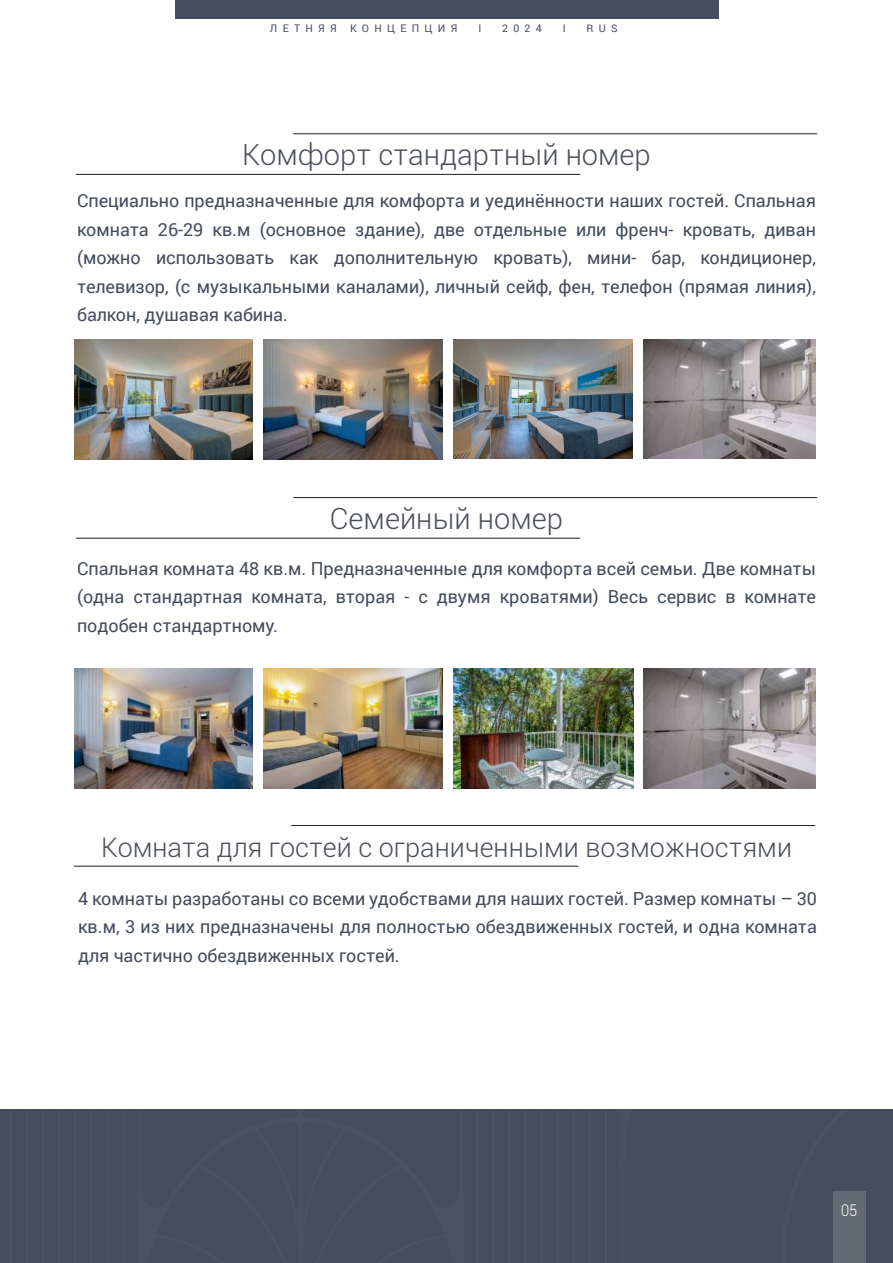
<style>
.page{position:relative;width:893px;height:1263px;background:#fff}
.page>*{position:absolute;margin:0;border:0;box-sizing:border-box;transform-origin:0 0}
.t1{font:300 29.25px "Roboto";color:#4c505b}
.t2{font:300 27px "Roboto";color:#4c505b}
.t3{font:18px/28.5px "Roboto";color:#444c5d;text-align:justify}
.t4{font:300 16.2px "Roboto";color:#fff;scale:.91 1}
.t5{font:10.5px "Roboto";letter-spacing:.5em;color:#464d5d}
</style>
<div class="page">
<div style="left:463px;top:1110px;width:157px;height:153px;background:#464d5d"></div>
<div style="left:0;top:1110px;width:138px;height:153px;background:#464d5d"></div>
<svg style="left:540px;top:1110px;width:3px;height:153px"></svg>
<svg style="left:524px;top:1110px;width:3px;height:153px"></svg>
<svg style="left:508px;top:1110px;width:2px;height:153px"></svg>
<svg style="left:492px;top:1110px;width:2px;height:153px"></svg>
<svg style="left:476px;top:1110px;width:2px;height:153px"></svg>
<svg style="left:605px;top:1110px;width:2px;height:153px"></svg>
<svg style="left:589px;top:1110px;width:2px;height:153px"></svg>
<svg style="left:573px;top:1110px;width:2px;height:153px"></svg>
<svg style="left:557px;top:1110px;width:2px;height:153px"></svg>
<svg style="left:58px;top:1110px;width:2px;height:153px"></svg>
<svg style="left:74px;top:1110px;width:2px;height:153px"></svg>
<svg style="left:90px;top:1110px;width:3px;height:153px"></svg>
<svg style="left:106px;top:1110px;width:3px;height:153px"></svg>
<svg style="left:123px;top:1110px;width:2px;height:153px"></svg>
<svg style="left:10px;top:1110px;width:2px;height:153px"></svg>
<svg style="left:26px;top:1110px;width:2px;height:153px"></svg>
<svg style="left:42px;top:1110px;width:2px;height:153px"></svg>
<div style="left:138px;top:1110px;width:325px;height:153px;background:#464d5d"></div>
<div style="left:620px;top:1110px;width:273px;height:153px;background:#464d5d"></div>
<div style="left:833px;top:1191px;width:33px;height:72px;background:#626a73"></div>
<div style="left:175px;top:0;width:543px;height:18px;background:#464d5d"></div>
<hr style="left:293px;top:134px;width:524px;height:1px;background:#231f20">
<hr style="left:76px;top:174px;width:504px;height:1px;background:#231f20">
<hr style="left:293px;top:497px;width:524px;height:1px;background:#231f20">
<hr style="left:76px;top:538px;width:504px;height:1px;background:#231f20">
<img style="left:74px;top:340px;width:178px;height:119px">
<img style="left:643px;top:340px;width:172px;height:119px">
<img style="left:643px;top:669px;width:172px;height:119px">
<img style="left:263px;top:340px;width:180px;height:119px">
<img style="left:454px;top:340px;width:179px;height:119px">
<img style="left:74px;top:669px;width:178px;height:119px">
<img style="left:263px;top:669px;width:180px;height:119px">
<img style="left:454px;top:669px;width:179px;height:119px">
<hr style="left:291px;top:825px;width:524px;height:1px;background:#231f20">
<hr style="left:74px;top:866px;width:504px;height:1px;background:#231f20">
<p class="t5" style="left:270px;top:21px;width:189px">ЛЕТНЯЯ КОНЦЕПЦИЯ</p>
<p class="t5" style="left:478px;top:21px;width:4px">I</p>
<p class="t5" style="left:502px;top:21px;width:41px">2024</p>
<p class="t5" style="left:563px;top:21px;width:4px">I</p>
<p class="t5" style="left:587px;top:21px;width:33px">RUS</p>
<h1 class="t1" style="left:242px;top:135px;width:410px">Комфорт стандартный номер</h1>
<p class="t3" style="left:77px;top:186px;width:740px">Специально предназначенные для комфорта и уединённости наших гостей. Спальная комната 26-29 кв.м (основное здание), две отдельные или френч- кровать, диван (можно использовать как дополнительную кровать), мини- бар, кондиционер, телевизор, (с музыкальными каналами), личный сейф, фен, телефон (прямая линия), балкон, душавая кабина.</p>
<h1 class="t1" style="left:330px;top:499px;width:235px">Семейный номер</h1>
<p class="t3" style="left:77px;top:554px;width:740px">Спальная комната 48 кв.м. Предназначенные для комфорта всей семьи. Две комнаты (одна стандартная комната, вторая - с двумя кроватями) Весь сервис в комнате подобен стандартному.</p>
<h2 class="t2" style="left:101px;top:829px;width:692px">Комната для гостей с ограниченными возможностями</h2>
<p class="t3" style="left:78px;top:884px;width:740px">4 комнаты разработаны со всеми удобствами для наших гостей. Размер комнаты – 30 кв.м, 3 из них предназначены для полностью обездвиженных гостей, и одна комната для частично обездвиженных гостей.</p>
<p class="t4" style="left:841px;top:1199px;width:19px">05</p>
</div>
